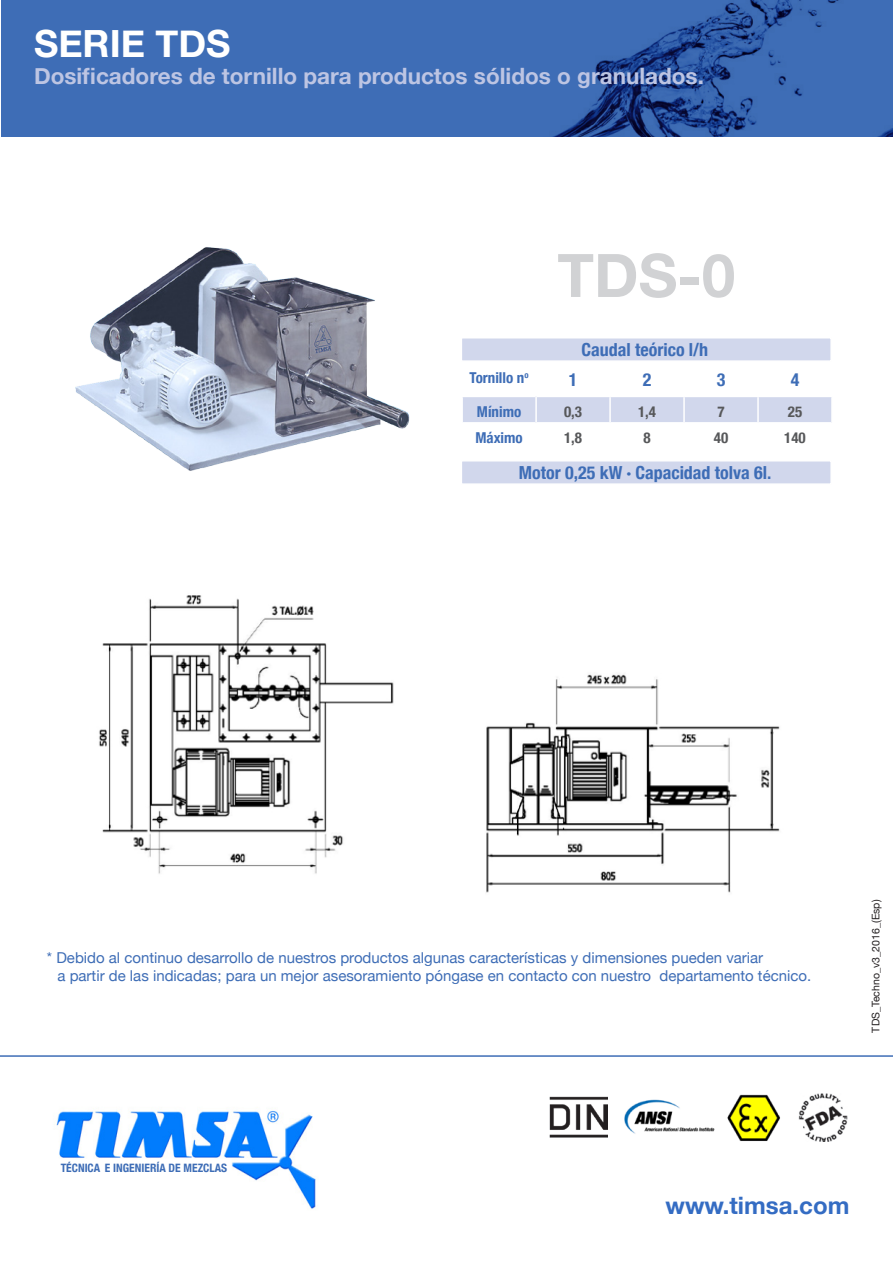
<style>
.page{position:relative;width:893px;height:1263px;background:#fff}
.page>*{position:absolute;margin:0;border:0;box-sizing:border-box;transform-origin:0 0}
.t1{font:700 60px "Helvetica Neue";color:#d1d2d4}
.t2{font:700 37.5px "Helvetica Neue";color:#fff}
.t3{font:700 24px "Helvetica Neue";color:#346cc3}
.t4{font:700 22.5px "Helvetica Neue";color:#bdc5e3}
.t5{font:700 condensed 18px "Helvetica Neue";color:#3e6db6}
.t6{font:15px/18px "Helvetica Neue";color:#3e6db6}
.t7{font:700 condensed 15px "Helvetica Neue";color:#3e6db6}
.t8{font:700 condensed 15px "Helvetica Neue";color:#57585a}
.t9{font:700 condensed 11.55px "Helvetica Neue";color:#3e6db6}
.t10{font:10.5px "Helvetica Neue";color:#231f20}
</style>
<div class="page">
<img style="left:56px;top:1110px;width:260px;height:99px">
<hr style="left:0;top:1055px;width:893px;height:2px;background:#3e6db6">
<img style="left:727px;top:1094px;width:53px;height:47px">
<img style="left:550px;top:1097px;width:57px;height:41px">
<img style="left:624px;top:1099px;width:91px;height:35px">
<img style="left:798px;top:1093px;width:50px;height:48px">
<img style="left:99px;top:595px;width:681px;height:298px">
<div style="left:1px;top:0;width:891px;height:136px;background:#3e6db6"></div>
<img style="left:555px;top:0;width:338px;height:136px">
<div style="left:461px;top:460px;width:371px;height:25px;background:#d1d7ec;border:2px solid #fff"></div>
<div style="left:461px;top:337px;width:371px;height:25px;background:#d1d7ec;border:2px solid #fff"></div>
<div style="left:463px;top:397px;width:368px;height:25px;background:#d1d7ec"></div>
<hr style="left:609px;top:397px;width:2px;height:25px;background:#fff">
<hr style="left:683px;top:397px;width:2px;height:25px;background:#fff">
<hr style="left:757px;top:397px;width:2px;height:25px;background:#fff">
<hr style="left:535px;top:396px;width:2px;height:27px;background:#fff">
<img style="left:75px;top:247px;width:335px;height:224px">
<h2 class="t2" style="left:34px;top:10px;width:198px">SERIE TDS</h2>
<h3 class="t4" style="left:34px;top:56px;width:671px">Dosificadores de tornillo para productos sólidos o granulados.</h3>
<h1 class="t1" style="left:557px;top:221px;width:179px">TDS-0</h1>
<p class="t5" style="left:581px;top:335px;width:128px">Caudal teórico l/h</p>
<p class="t7" style="left:470px;top:365px;width:61px">Tornillo n<sup>o</sup></p>
<p class="t5" style="left:569px;top:365px;width:10px">1</p>
<p class="t5" style="left:643px;top:365px;width:10px">2</p>
<p class="t5" style="left:717px;top:365px;width:10px">3</p>
<p class="t5" style="left:791px;top:365px;width:10px">4</p>
<p class="t7" style="left:477px;top:399px;width:46px">Mínimo</p>
<p class="t8" style="left:564px;top:399px;width:19px">0,3</p>
<p class="t8" style="left:638px;top:399px;width:20px">1,4</p>
<p class="t8" style="left:717px;top:399px;width:9px">7</p>
<p class="t8" style="left:788px;top:399px;width:16px">25</p>
<p class="t7" style="left:475px;top:425px;width:49px">Máximo</p>
<p class="t8" style="left:564px;top:425px;width:19px">1,8</p>
<p class="t8" style="left:643px;top:425px;width:9px">8</p>
<p class="t8" style="left:714px;top:425px;width:16px">40</p>
<p class="t8" style="left:784px;top:425px;width:23px">140</p>
<p class="t5" style="left:519px;top:458px;width:254px">Motor 0,25 kW · Capacidad tolva 6l.</p>
<p class="t6" style="left:57px;top:947px;width:755px;text-indent:-10px">* Debido al continuo desarrollo de nuestros productos algunas características y dimensiones pueden variar<br>a partir de las indicadas; para un mejor asesoramiento póngase en contacto con nuestro departamento técnico.</p>
<p class="t10" style="left:867px;top:1032px;width:134px;rotate:-90deg">TDS_Techno_v3_2016_(Esp)</p>
<p class="t9" style="left:61px;top:1158px;width:168px">TÉCNICA E INGENIERÍA DE MEZCLAS</p>
<h3 class="t3" style="left:665px;top:1184px;width:185px">www.timsa.com</h3>
</div>
